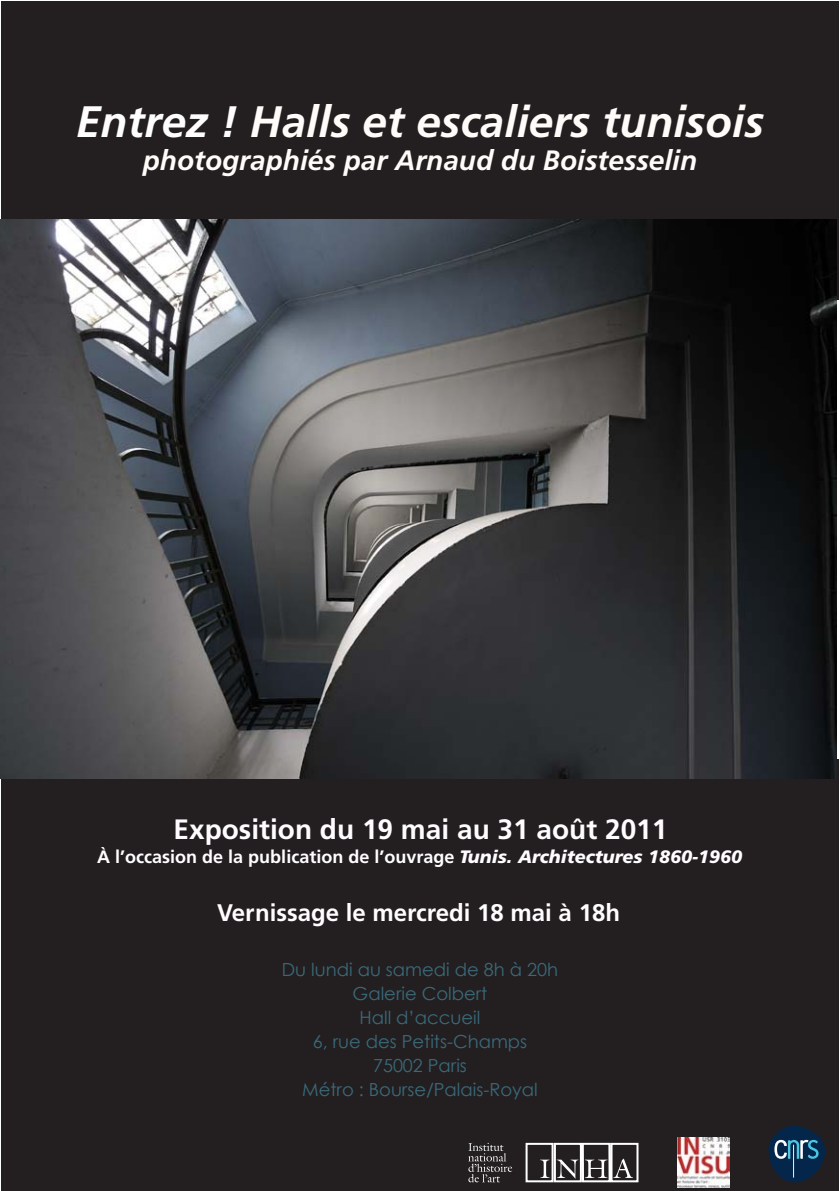
<style>
.page{position:relative;width:840px;height:1191px;background:#fff}
.page>*{position:absolute;margin:0;border:0;box-sizing:border-box;transform-origin:0 0}
.t1{font:italic 700 44px "Frutiger";color:#fffbf9}
.t2{font:italic 700 28px "Frutiger";color:#fffbf9}
.t3{font:700 28px "Frutiger";color:#fefcff}
.t4{font:700 24px "Frutiger";color:#fffdff}
.t5{font:18px/24px "Century Gothic";color:#3a6a7a;text-align:center}
.t6{font:700 18px "Frutiger";color:#fffdff}
.s1{color:#fefdfd}
.s2{font-weight:900;font-style:italic}
</style>
<div class="page">
<div style="left:1px;top:760px;width:837px;height:431px;background:#231f20"></div>
<div style="left:1px;top:1px;width:837px;height:298px;background:#231f20"></div>
<img style="left:0;top:220px;width:835px;height:558px">
<svg style="left:768px;top:1125px;width:56px;height:57px"></svg>
<svg style="left:468px;top:1142px;width:44px;height:40px"></svg>
<svg style="left:525px;top:1142px;width:114px;height:41px"></svg>
<img style="left:677px;top:1137px;width:51px;height:50px">
<h1 class="t1" style="left:76px;top:95px;width:689px"><span class="s1">Entrez !</span> Halls et escaliers tunisois</h1>
<h2 class="t2" style="left:143px;top:144px;width:555px">photographiés par Arnaud du Boistesselin</h2>
<h2 class="t3" style="left:173px;top:812px;width:495px">Exposition du 19 mai au 31 août 2011</h2>
<p class="t6" style="left:97px;top:846px;width:646px">À l’occasion de la publication de l’ouvrage <span class="s2">Tunis. Architectures 1860-1960</span></p>
<h3 class="t4" style="left:217px;top:898px;width:404px">Vernissage le mercredi 18 mai à 18h</h3>
<p class="t5" style="left:282px;top:957px;width:277px">Du lundi au samedi de 8h à 20h<br>Galerie Colbert<br>Hall d’accueil<br>6, rue des Petits-Champs<br>75002 Paris<br>Métro : Bourse/Palais-Royal</p>
</div>
